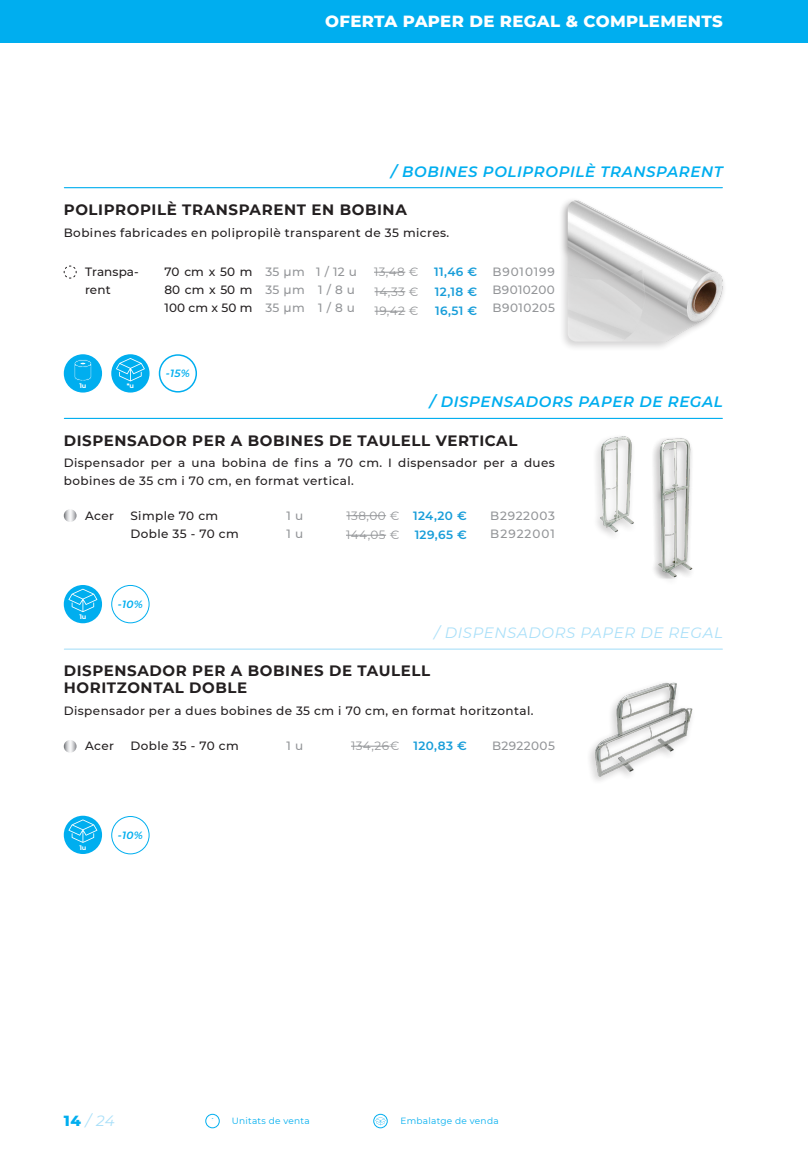
<style>
.page{position:relative;width:808px;height:1170px;background:#fff}
.page>*{position:absolute;margin:0;border:0;box-sizing:border-box;transform-origin:0 0}
.t1{font:800 16.5px "Montserrat";letter-spacing:.02em;color:#fff}
.t2{font:700 15px "Montserrat";letter-spacing:.04em;color:#231f20}
.t3{font:italic 600 15px "Montserrat";letter-spacing:.04em;color:#00aeef}
.t4{font:italic 15px "Montserrat";letter-spacing:.04em;color:#aae0f9}
.t5{font:500 12px/18px "Montserrat";letter-spacing:.035em;color:#231f20}
.t6{font:500 12px "Montserrat";letter-spacing:.045em;color:#939598}
.t7{font:12px "Montserrat";letter-spacing:.035em;color:#939598}
.t8{font:600 12px "Montserrat";letter-spacing:.035em;color:#179dd9}
.t9{font:500 12px/18px "Montserrat";letter-spacing:.01em;color:#231f20}
.t10{font:500 12px "Montserrat";letter-spacing:.075em;color:#939598}
.t11{font:500 12px "Montserrat";letter-spacing:.085em;color:#939598}
.t12{font:italic 600 10.5px "Montserrat";color:#00aeef}
.t13{font:9px "Montserrat";letter-spacing:.03em;color:#00aeef}
.t14{font:700 6.6px "Montserrat";color:#fff}
.s1{font-weight:800;font-style:normal;color:#00aeef}
</style>
<div class="page">
<div style="left:0;top:0;width:808px;height:43px;background:#00aeef"></div>
<hr style="left:64px;top:187px;width:658px;height:1px;background:#00aeef">
<svg style="left:63px;top:265px;width:14px;height:14px"></svg>
<hr style="left:64px;top:418px;width:658px;height:1px;background:#00aeef">
<svg style="left:64px;top:509px;width:13px;height:13px"></svg>
<hr style="left:64px;top:648px;width:658px;height:1px;background:#aae0f9">
<svg style="left:64px;top:740px;width:13px;height:12px"></svg>
<div style="left:558px;top:197px;width:169px;height:154px;background:#231f20;opacity:.4"></div>
<img style="left:568px;top:200px;width:155px;height:141px">
<img style="left:654px;top:438px;width:39px;height:140px">
<img style="left:596px;top:436px;width:74px;height:101px">
<img style="left:589px;top:682px;width:104px;height:99px">
<hr style="left:374px;top:272px;width:31px;height:1px;background:#939598">
<hr style="left:375px;top:291px;width:30px;height:1px;background:#939598">
<hr style="left:375px;top:311px;width:30px;height:1px;background:#939598">
<div style="left:373px;top:1113px;width:15px;height:15px;border:1px solid #00aeef;border-radius:50%"></div>
<svg style="left:375px;top:1116px;width:11px;height:9px"></svg>
<div style="left:205px;top:1113px;width:15px;height:15px;border:1px solid #00aeef;border-radius:50%"></div>
<hr style="left:346px;top:515px;width:40px;height:1px;background:#939598">
<hr style="left:346px;top:535px;width:40px;height:1px;background:#939598">
<hr style="left:351px;top:745px;width:39px;height:1px;background:#939598">
<div style="left:159px;top:354px;width:38px;height:38px;border:2px solid #00aeef;border-radius:50%"></div>
<div style="left:64px;top:354px;width:38px;height:38px;background:#00aeef;border-radius:50%"></div>
<svg style="left:74px;top:359px;width:18px;height:22px"></svg>
<div style="left:111px;top:354px;width:39px;height:38px;background:#00aeef;border-radius:50%"></div>
<svg style="left:116px;top:358px;width:29px;height:23px"></svg>
<div style="left:64px;top:585px;width:38px;height:38px;background:#00aeef;border-radius:50%"></div>
<svg style="left:68px;top:588px;width:29px;height:24px"></svg>
<div style="left:111px;top:585px;width:39px;height:38px;border:1px solid #00aeef;border-radius:50%"></div>
<div style="left:64px;top:815px;width:38px;height:39px;background:#00aeef;border-radius:50%"></div>
<svg style="left:68px;top:819px;width:29px;height:23px"></svg>
<div style="left:111px;top:816px;width:39px;height:38px;border:1px solid #00aeef;border-radius:50%"></div>
<p class="t1" style="left:325px;top:9px;width:399px">OFERTA PAPER DE REGAL &amp; COMPLEMENTS</p>
<p class="t3" style="left:391px;top:160px;width:333px">/ BOBINES POLIPROPILÈ TRANSPARENT</p>
<p class="t2" style="left:64px;top:199px;width:345px">POLIPROPILÈ TRANSPARENT EN BOBINA</p>
<p class="t5" style="left:64px;top:223px;width:387px">Bobines fabricades en polipropilè transparent de 35 micres.</p>
<p class="t9" style="left:85px;top:262px;width:55px">Transpa&shy;rent</p>
<p class="t5" style="left:165px;top:262px;width:90px">70 cm x 50 m</p>
<p class="t5" style="left:165px;top:280px;width:89px">80 cm x 50 m</p>
<p class="t5" style="left:165px;top:298px;width:90px">100 cm x 50 m</p>
<p class="t6" style="left:265px;top:263px;width:41px">35 µm</p>
<p class="t6" style="left:265px;top:281px;width:41px">35 µm</p>
<p class="t6" style="left:265px;top:299px;width:41px">35 µm</p>
<p class="t6" style="left:316px;top:263px;width:42px">1 / 12 u</p>
<p class="t6" style="left:318px;top:281px;width:38px">1 / 8 u</p>
<p class="t6" style="left:318px;top:299px;width:38px">1 / 8 u</p>
<p class="t7" style="left:374px;top:264px;width:46px">13,48 €</p>
<p class="t7" style="left:375px;top:283px;width:45px">14,33 €</p>
<p class="t7" style="left:375px;top:303px;width:45px">19,42 €</p>
<p class="t8" style="left:434px;top:263px;width:45px">11,46 €</p>
<p class="t8" style="left:435px;top:283px;width:44px">12,18 €</p>
<p class="t8" style="left:435px;top:302px;width:44px">16,51 €</p>
<p class="t10" style="left:492px;top:263px;width:64px">B9010199</p>
<p class="t6" style="left:492px;top:281px;width:64px">B9010200</p>
<p class="t6" style="left:492px;top:299px;width:64px">B9010205</p>
<p class="t14" style="left:79px;top:381px;width:9px">1u</p>
<p class="t14" style="left:127px;top:381px;width:9px">*u</p>
<p class="t12" style="left:166px;top:366px;width:25px">-15%</p>
<p class="t3" style="left:430px;top:391px;width:294px">/ DISPENSADORS PAPER DE REGAL</p>
<p class="t2" style="left:64px;top:429px;width:455px">DISPENSADOR PER A BOBINES DE TAULELL VERTICAL</p>
<p class="t5" style="left:64px;top:453px;width:493px">Dispensador per a una bobina de fins a 70 cm. I dispensador per a dues bobines de 35 cm i 70 cm, en format vertical.</p>
<p class="t5" style="left:85px;top:506px;width:31px">Acer</p>
<p class="t6" style="left:287px;top:507px;width:18px">1 u</p>
<p class="t6" style="left:287px;top:525px;width:18px">1 u</p>
<p class="t5" style="left:130px;top:506px;width:89px">Simple 70 cm</p>
<p class="t5" style="left:130px;top:524px;width:110px">Doble 35 - 70 cm</p>
<p class="t8" style="left:413px;top:507px;width:55px">124,20 €</p>
<p class="t8" style="left:415px;top:526px;width:54px">129,65 €</p>
<p class="t6" style="left:490px;top:507px;width:66px">B2922003</p>
<p class="t11" style="left:490px;top:525px;width:66px">B2922001</p>
<p class="t7" style="left:346px;top:507px;width:54px">138,00 €</p>
<p class="t7" style="left:346px;top:526px;width:55px">144,05 €</p>
<p class="t14" style="left:79px;top:611px;width:9px">1u</p>
<p class="t12" style="left:118px;top:596px;width:26px">-10%</p>
<p class="t4" style="left:434px;top:622px;width:290px">/ DISPENSADORS PAPER DE REGAL</p>
<p class="t2" style="left:64px;top:660px;width:368px">DISPENSADOR PER A BOBINES DE TAULELL</p>
<p class="t2" style="left:64px;top:676px;width:185px">HORITZONTAL DOBLE</p>
<p class="t5" style="left:64px;top:701px;width:471px">Dispensador per a dues bobines de 35 cm i 70 cm, en format horitzontal.</p>
<p class="t5" style="left:85px;top:736px;width:31px">Acer</p>
<p class="t6" style="left:287px;top:737px;width:18px">1 u</p>
<p class="t6" style="left:492px;top:737px;width:64px">B2922005</p>
<p class="t5" style="left:130px;top:736px;width:110px">Doble 35 - 70 cm</p>
<p class="t7" style="left:351px;top:737px;width:50px">134,26€</p>
<p class="t8" style="left:414px;top:737px;width:55px">120,83 €</p>
<p class="t14" style="left:79px;top:842px;width:9px">1u</p>
<p class="t12" style="left:118px;top:827px;width:26px">-10%</p>
<p class="t4" style="left:64px;top:1110px;width:52px"><span class="s1">14</span> / 24</p>
<p class="t13" style="left:232px;top:1114px;width:80px">Unitats de venta</p>
<p class="t13" style="left:400px;top:1114px;width:100px">Embalatge de venda</p>
</div>
